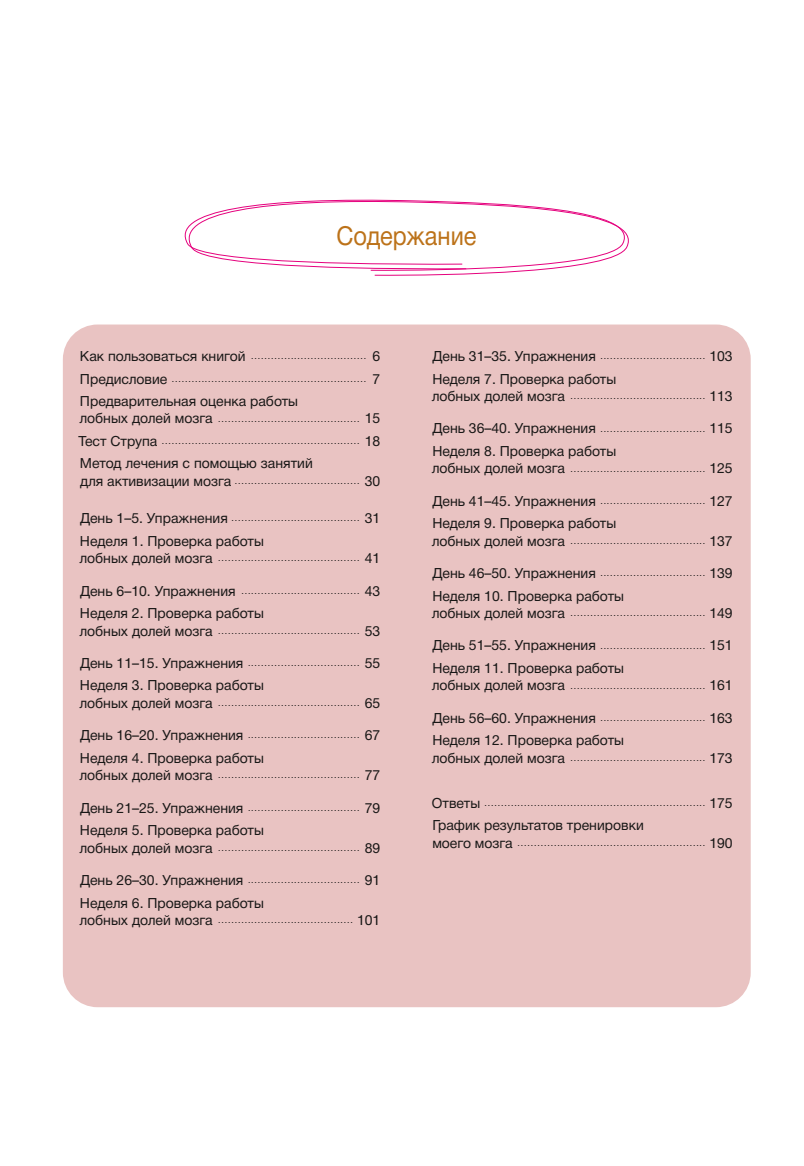
<style>
.page{position:relative;width:804px;height:1166px;background:#fff}
.page>*{position:absolute;margin:0;border:0;box-sizing:border-box;transform-origin:0 0}
.t1{font:26.25px "Helvetica Neue Cyr";color:#bc7219;scale:.9 1}
.t2{font:14px "Helvetica Neue Cyr";color:#181716}
.t3{font:8.75px "Helvetica Neue Cyr";color:#181716}
.s1{font-size:14px}
</style>
<div class="page">
<div style="left:63px;top:324px;width:687px;height:683px;background:#e9c3c2;border-radius:35px"></div>
<svg style="left:184px;top:199px;width:445px;height:77px"></svg>
<h1 class="t1" style="left:336px;top:226px;width:157px">Содержание</h1>
<p class="t3" style="left:80px;top:353px;width:302px"><span class="s1">Как пользоваться книгой</span> ................................... <span class="s1">6</span></p>
<p class="t3" style="left:80px;top:375px;width:302px"><span class="s1">Предисловие</span> ........................................................... <span class="s1">7</span></p>
<h2 class="t2" style="left:80px;top:396px;width:220px">Предварительная оценка работы</h2>
<p class="t3" style="left:79px;top:415px;width:302px"><span class="s1">лобных долей мозга</span> ........................................... <span class="s1">15</span></p>
<p class="t3" style="left:78px;top:438px;width:303px"><span class="s1">Тест Струпа</span> ............................................................ <span class="s1">18</span></p>
<h2 class="t2" style="left:80px;top:458px;width:234px">Метод лечения с помощью занятий</h2>
<p class="t3" style="left:80px;top:478px;width:302px"><span class="s1">для активизации мозга</span> ...................................... <span class="s1">30</span></p>
<p class="t3" style="left:80px;top:515px;width:302px"><span class="s1">День 1–5. Упражнения</span> ....................................... <span class="s1">31</span></p>
<h2 class="t2" style="left:80px;top:536px;width:185px">Неделя 1. Проверка работы</h2>
<p class="t3" style="left:79px;top:555px;width:302px"><span class="s1">лобных долей мозга</span> ........................................... <span class="s1">41</span></p>
<p class="t3" style="left:80px;top:587px;width:302px"><span class="s1">День 6–10. Упражнения</span> .................................... <span class="s1">43</span></p>
<h2 class="t2" style="left:80px;top:608px;width:185px">Неделя 2. Проверка работы</h2>
<p class="t3" style="left:79px;top:627px;width:302px"><span class="s1">лобных долей мозга</span> ........................................... <span class="s1">53</span></p>
<p class="t3" style="left:80px;top:660px;width:302px"><span class="s1">День 11–15. Упражнения</span> .................................. <span class="s1">55</span></p>
<h2 class="t2" style="left:80px;top:680px;width:185px">Неделя 3. Проверка работы</h2>
<p class="t3" style="left:79px;top:700px;width:302px"><span class="s1">лобных долей мозга</span> ........................................... <span class="s1">65</span></p>
<p class="t3" style="left:80px;top:732px;width:302px"><span class="s1">День 16–20. Упражнения</span> .................................. <span class="s1">67</span></p>
<h2 class="t2" style="left:80px;top:753px;width:185px">Неделя 4. Проверка работы</h2>
<p class="t3" style="left:79px;top:772px;width:302px"><span class="s1">лобных долей мозга</span> ........................................... <span class="s1">77</span></p>
<p class="t3" style="left:80px;top:804px;width:302px"><span class="s1">День 21–25. Упражнения</span> .................................. <span class="s1">79</span></p>
<h2 class="t2" style="left:80px;top:825px;width:185px">Неделя 5. Проверка работы</h2>
<p class="t3" style="left:79px;top:844px;width:302px"><span class="s1">лобных долей мозга</span> ........................................... <span class="s1">89</span></p>
<p class="t3" style="left:80px;top:877px;width:302px"><span class="s1">День 26–30. Упражнения</span> .................................. <span class="s1">91</span></p>
<h2 class="t2" style="left:80px;top:897px;width:185px">Неделя 6. Проверка работы</h2>
<p class="t3" style="left:79px;top:917px;width:302px"><span class="s1">лобных долей мозга</span> ......................................... <span class="s1">101</span></p>
<p class="t3" style="left:432px;top:353px;width:302px"><span class="s1">День 31–35. Упражнения</span> ................................ <span class="s1">103</span></p>
<h2 class="t2" style="left:432px;top:373px;width:185px">Неделя 7. Проверка работы</h2>
<p class="t3" style="left:432px;top:393px;width:302px"><span class="s1">лобных долей мозга</span> ......................................... <span class="s1">113</span></p>
<p class="t3" style="left:432px;top:425px;width:302px"><span class="s1">День 36–40. Упражнения</span> ................................ <span class="s1">115</span></p>
<h2 class="t2" style="left:432px;top:446px;width:185px">Неделя 8. Проверка работы</h2>
<p class="t3" style="left:432px;top:465px;width:302px"><span class="s1">лобных долей мозга</span> ......................................... <span class="s1">125</span></p>
<p class="t3" style="left:432px;top:498px;width:302px"><span class="s1">День 41–45. Упражнения</span> ................................ <span class="s1">127</span></p>
<h2 class="t2" style="left:432px;top:518px;width:185px">Неделя 9. Проверка работы</h2>
<p class="t3" style="left:432px;top:537px;width:302px"><span class="s1">лобных долей мозга</span> ......................................... <span class="s1">137</span></p>
<p class="t3" style="left:432px;top:570px;width:302px"><span class="s1">День 46–50. Упражнения</span> ................................ <span class="s1">139</span></p>
<h2 class="t2" style="left:432px;top:590px;width:193px">Неделя 10. Проверка работы</h2>
<p class="t3" style="left:432px;top:610px;width:302px"><span class="s1">лобных долей мозга</span> ......................................... <span class="s1">149</span></p>
<p class="t3" style="left:432px;top:642px;width:302px"><span class="s1">День 51–55. Упражнения</span> ................................ <span class="s1">151</span></p>
<h2 class="t2" style="left:432px;top:663px;width:193px">Неделя 11. Проверка работы</h2>
<p class="t3" style="left:432px;top:682px;width:302px"><span class="s1">лобных долей мозга</span> ......................................... <span class="s1">161</span></p>
<p class="t3" style="left:432px;top:715px;width:302px"><span class="s1">День 56–60. Упражнения</span> ................................ <span class="s1">163</span></p>
<h2 class="t2" style="left:432px;top:735px;width:193px">Неделя 12. Проверка работы</h2>
<p class="t3" style="left:432px;top:755px;width:302px"><span class="s1">лобных долей мозга</span> ......................................... <span class="s1">173</span></p>
<p class="t3" style="left:432px;top:799px;width:302px"><span class="s1">Ответы</span> ................................................................... <span class="s1">175</span></p>
<h2 class="t2" style="left:432px;top:820px;width:213px">График результатов тренировки</h2>
<p class="t3" style="left:432px;top:839px;width:302px"><span class="s1">моего мозга</span> ......................................................... <span class="s1">190</span></p>
</div>
